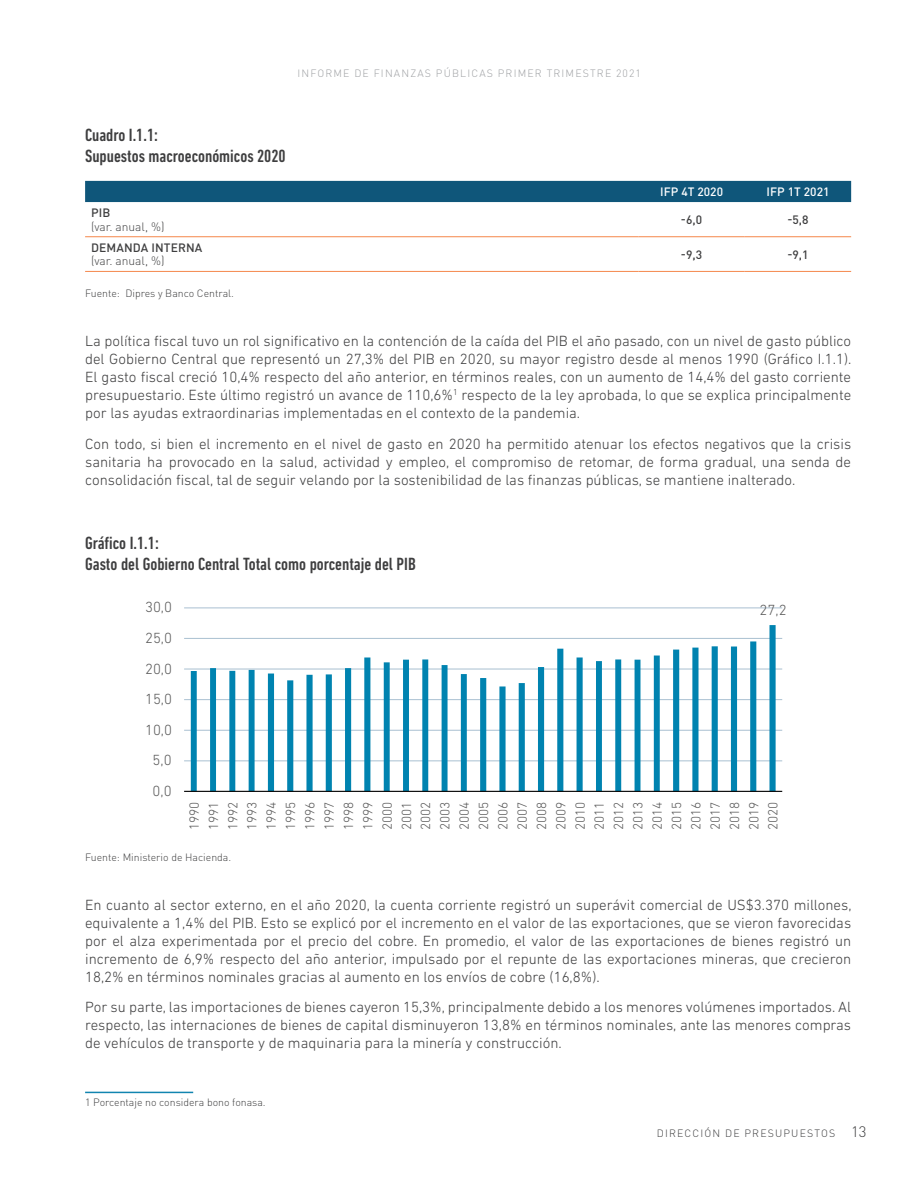
<style>
.page{position:relative;width:915px;height:1191px;background:#fff}
.page>*{position:absolute;margin:0;border:0;box-sizing:border-box;transform-origin:0 0}
.SUB_TITULO{font:500 condensed 18px "DIN Next LT Pro";color:#3e3e3f}
.texto{font:300 15px/18px "DIN Next LT Pro";color:#3e3e3f;text-align:justify}
.t1{font:300 15px "DIN Next LT Pro";letter-spacing:.005em;color:#595959}
.t2{font:300 15px "DIN Pro";color:#3e3e3f}
.t3{font:300 13.5px/19.4px "DIN Next LT Pro";letter-spacing:.005em;color:#595959;text-align:justify}
.destacado_tabla{font:500 12px "DIN Pro";letter-spacing:.01em;color:#3e3e3f}
.texto_tabla{font:300 12px "DIN Pro";color:#3e3e3f}
.titulo_tabla{font:500 12px "DIN Pro";color:#fff}
.pie_de_tabla{font:300 10.5px "DIN Pro";color:#3e3e3f}
.t4{font:300 10.5px "DIN Pro";letter-spacing:.11em;color:#9d9fa2}
.pie_de_pagina{font:300 10.5px "DIN Pro";color:#3e3e3f}
.pie_de_pagina-2{font:300 10.5px "DIN Pro";letter-spacing:.11em;color:#3e3e3f}
</style>
<div class="page">
<div style="left:85px;top:181px;width:765px;height:21px;background:#0f567a"></div>
<hr style="left:85px;top:236px;width:553px;height:1px;background:#f5874b">
<hr style="left:638px;top:236px;width:106px;height:1px;background:#f5874b">
<hr style="left:744px;top:236px;width:106px;height:1px;background:#f5874b">
<hr style="left:85px;top:271px;width:553px;height:1px;background:#f5874b">
<hr style="left:638px;top:271px;width:106px;height:1px;background:#f5874b">
<hr style="left:744px;top:271px;width:106px;height:1px;background:#f5874b">
<hr style="left:184px;top:760px;width:598px;height:1px;background:#a9c0d1">
<hr style="left:184px;top:730px;width:598px;height:1px;background:#a9c0d1">
<hr style="left:184px;top:699px;width:598px;height:1px;background:#a9c0d1">
<hr style="left:184px;top:668px;width:598px;height:1px;background:#a9c0d1">
<hr style="left:184px;top:638px;width:598px;height:1px;background:#a9c0d1">
<hr style="left:184px;top:607px;width:598px;height:1px;background:#a9c0d1">
<svg style="left:191px;top:625px;width:584px;height:165px"></svg>
<hr style="left:184px;top:790px;width:598px;height:2px;background:#000">
<hr style="left:85px;top:1091px;width:108px;height:2px;background:#1285b0">
<p class="t4" style="left:297px;top:66px;width:345px">INFORME DE FINANZAS PÚBLICAS PRIMER TRIMESTRE 2021</p>
<p class="SUB_TITULO" style="left:85px;top:125px;width:74px">Cuadro I.1.1:</p>
<p class="SUB_TITULO" style="left:85px;top:146px;width:202px">Supuestos macroeconómicos 2020</p>
<p class="destacado_tabla" style="left:91px;top:205px;width:21px">PIB</p>
<p class="texto_tabla" style="left:91px;top:218px;width:75px">(var. anual, %)</p>
<p class="destacado_tabla" style="left:91px;top:239px;width:113px">DEMANDA INTERNA</p>
<p class="texto_tabla" style="left:91px;top:253px;width:75px">(var. anual, %)</p>
<p class="titulo_tabla" style="left:659px;top:183px;width:64px">IFP 4T 2020</p>
<p class="titulo_tabla" style="left:766px;top:183px;width:64px">IFP 1T 2021</p>
<p class="destacado_tabla" style="left:680px;top:211px;width:23px">-6,0</p>
<p class="destacado_tabla" style="left:787px;top:211px;width:23px">-5,8</p>
<p class="destacado_tabla" style="left:680px;top:246px;width:23px">-9,3</p>
<p class="destacado_tabla" style="left:787px;top:246px;width:23px">-9,1</p>
<p class="pie_de_tabla" style="left:85px;top:286px;width:150px">Fuente: Dipres y Banco Central.</p>
<p class="texto" style="left:85px;top:332px;width:767px">La política fiscal tuvo un rol significativo en la contención de la caída del PIB el año pasado, con un nivel de gasto público del Gobierno Central que representó un 27,3% del PIB en 2020, su mayor registro desde al menos 1990 (Gráfico I.1.1).<br>El gasto fiscal creció 10,4% respecto del año anterior, en términos reales, con un aumento de 14,4% del gasto corriente presupuestario. Este último registró un avance de 110,6%<sup>1</sup> respecto de la ley aprobada, lo que se explica principalmente por las ayudas extraordinarias implementadas en el contexto de la pandemia.</p>
<p class="texto" style="left:85px;top:434px;width:767px">Con todo, si bien el incremento en el nivel de gasto en 2020 ha permitido atenuar los efectos negativos que la crisis sanitaria ha provocado en la salud, actividad y empleo, el compromiso de retomar, de forma gradual, una senda de consolidación fiscal, tal de seguir velando por la sostenibilidad de las finanzas públicas, se mantiene inalterado.</p>
<p class="SUB_TITULO" style="left:85px;top:533px;width:75px">Gráfico I.1.1:</p>
<p class="SUB_TITULO" style="left:85px;top:554px;width:332px">Gasto del Gobierno Central Total como porcentaje del PIB</p>
<p class="t1" style="left:145px;top:599px;width:29px">30,0</p>
<p class="t1" style="left:145px;top:629px;width:29px">25,0</p>
<p class="t1" style="left:145px;top:660px;width:29px">20,0</p>
<p class="t1" style="left:145px;top:690px;width:29px">15,0</p>
<p class="t1" style="left:145px;top:721px;width:29px">10,0</p>
<p class="t1" style="left:152px;top:751px;width:21px">5,0</p>
<p class="t1" style="left:152px;top:782px;width:21px">0,0</p>
<p class="t1" style="left:759px;top:601px;width:29px">27,2</p>
<p class="t3" style="left:184px;top:830px;width:30px;rotate:-90deg">1990<br>1991<br>1992<br>1993<br>1994<br>1995<br>1996<br>1997<br>1998<br>1999<br>2000<br>2001<br>2002<br>2003<br>2004<br>2005<br>2006<br>2007<br>2008<br>2009<br>2010<br>2011<br>2012<br>2013<br>2014<br>2015<br>2016<br>2017<br>2018<br>2019<br>2020</p>
<p class="pie_de_tabla" style="left:85px;top:850px;width:147px">Fuente: Ministerio de Hacienda.</p>
<p class="texto" style="left:85px;top:895px;width:767px">En cuanto al sector externo, en el año 2020, la cuenta corriente registró un superávit comercial de US$3.370 millones, equivalente a 1,4% del PIB. Esto se explicó por el incremento en el valor de las exportaciones, que se vieron favorecidas por el alza experimentada por el precio del cobre. En promedio, el valor de las exportaciones de bienes registró un incremento de 6,9% respecto del año anterior, impulsado por el repunte de las exportaciones mineras, que crecieron 18,2% en términos nominales gracias al aumento en los envíos de cobre (16,8%).</p>
<p class="texto" style="left:85px;top:998px;width:767px">Por su parte, las importaciones de bienes cayeron 15,3%, principalmente debido a los menores volúmenes importados. Al respecto, las internaciones de bienes de capital disminuyeron 13,8% en términos nominales, ante las menores compras de vehículos de transporte y de maquinaria para la minería y construcción.</p>
<p class="pie_de_pagina" style="left:85px;top:1095px;width:182px">1 Porcentaje no considera bono fonasa.</p>
<p class="pie_de_pagina-2" style="left:656px;top:1125px;width:180px">DIRECCIÓN DE PRESUPUESTOS</p>
<p class="t2" style="left:850px;top:1121px;width:17px">13</p>
</div>
